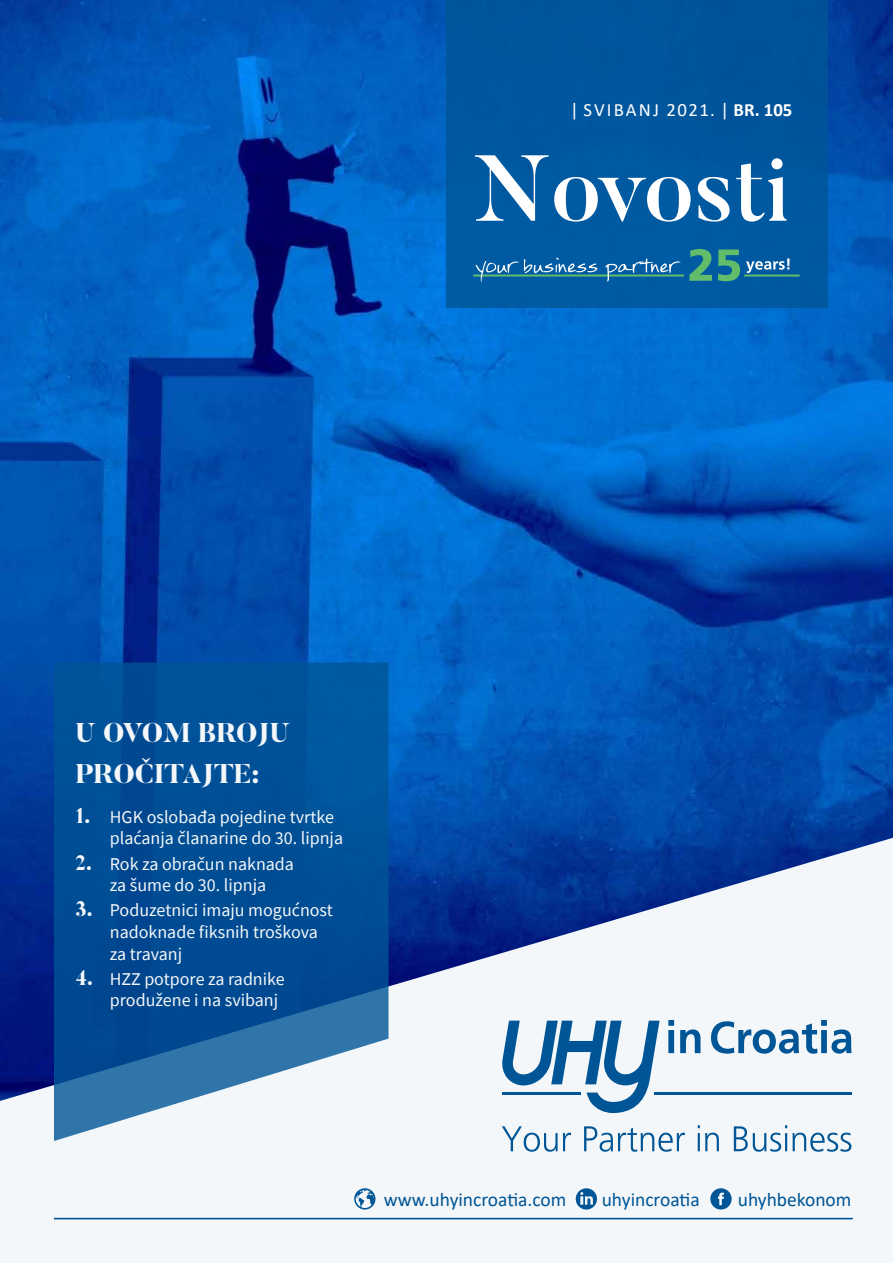
<style>
.page{position:relative;width:893px;height:1263px;background:#fff}
.page>*{position:absolute;margin:0;border:0;box-sizing:border-box;transform-origin:0 0}
.t1{font:500 92.85px "Butler";color:#fff}
.t2{font:800 27px/41px "Butler";color:#f4f7f9}
.t3{font:19.5px "Calibri";color:#005596}
.t4{font:18.75px "Calibri";letter-spacing:.11em;color:#fff}
.t5{font:18px/21.6px "Source Sans Pro";color:#f4f7f9}
.s1{font-weight:700}
.s2{font-family:"Butler";font-weight:800;font-size:21px}
</style>
<div class="page">
<div style="left:0;top:1101px;width:893px;height:162px;background:#f4f7f9"></div>
<img style="left:0;top:0;width:893px;height:1101px">
<svg style="left:710px;top:1188px;width:22px;height:21px"></svg>
<svg style="left:354px;top:1188px;width:21px;height:21px"></svg>
<hr style="left:54px;top:1218px;width:799px;height:1px;background:#005596">
<svg style="left:576px;top:1188px;width:21px;height:21px"></svg>
<div style="left:446px;top:0;width:382px;height:307px;background:#00579e"></div>
<hr style="left:654px;top:1092px;width:197px;height:3px;background:#005596">
<svg style="left:501px;top:1021px;width:158px;height:92px"></svg>
<svg style="left:668px;top:1020px;width:6px;height:33px"></svg>
<svg style="left:680px;top:1029px;width:20px;height:24px"></svg>
<svg style="left:711px;top:1020px;width:140px;height:34px"></svg>
<svg style="left:502px;top:1126px;width:69px;height:26px"></svg>
<svg style="left:584px;top:1126px;width:101px;height:26px"></svg>
<svg style="left:698px;top:1125px;width:21px;height:26px"></svg>
<svg style="left:734px;top:1125px;width:117px;height:27px"></svg>
<svg style="left:689px;top:249px;width:23px;height:32px"></svg>
<svg style="left:718px;top:249px;width:22px;height:32px"></svg>
<svg style="left:746px;top:258px;width:44px;height:15px"></svg>
<hr style="left:744px;top:275px;width:56px;height:2px;background:#61bd69">
<hr style="left:473px;top:275px;width:211px;height:2px;background:#61bd69">
<svg style="left:476px;top:258px;width:121px;height:24px"></svg>
<svg style="left:605px;top:258px;width:76px;height:24px"></svg>
<svg style="left:54px;top:663px;width:334px;height:478px;fill:#005097"></svg>
<p class="t4" style="left:570px;top:97px;width:224px">| SVIBANJ 2021. | <span class="s1">BR. 105</span></p>
<h1 class="t1" style="left:474px;top:129px;width:318px">Novosti</h1>
<h2 class="t2" style="left:75px;top:712px;width:216px">U OVOM BROJU<br>PROČITAJTE:</h2>
<p class="t5" style="left:110px;top:806px;width:235px;text-indent:-34px"><span class="s2">1.</span> HGK oslobađa pojedine tvrtke plaćanja članarine do 30. lipnja</p>
<p class="t5" style="left:75px;top:853px;width:220px;text-align:center"><span class="s2">2.</span> Rok za obračun naknada za šume do 30. lipnja</p>
<p class="t5" style="left:110px;top:899px;width:224px;text-indent:-34px"><span class="s2">3.</span> Poduzetnici imaju mogućnost nadoknade fiksnih troškova za travanj</p>
<p class="t5" style="left:110px;top:968px;width:176px;text-indent:-34px"><span class="s2">4.</span> HZZ potpore za radnike produžene i na svibanj</p>
<p class="t3" style="left:384px;top:1186px;width:184px">www.uhyincroatia.com</p>
<p class="t3" style="left:602px;top:1186px;width:100px">uhyincroatia</p>
<p class="t3" style="left:738px;top:1186px;width:115px">uhyhbekonom</p>
</div>
